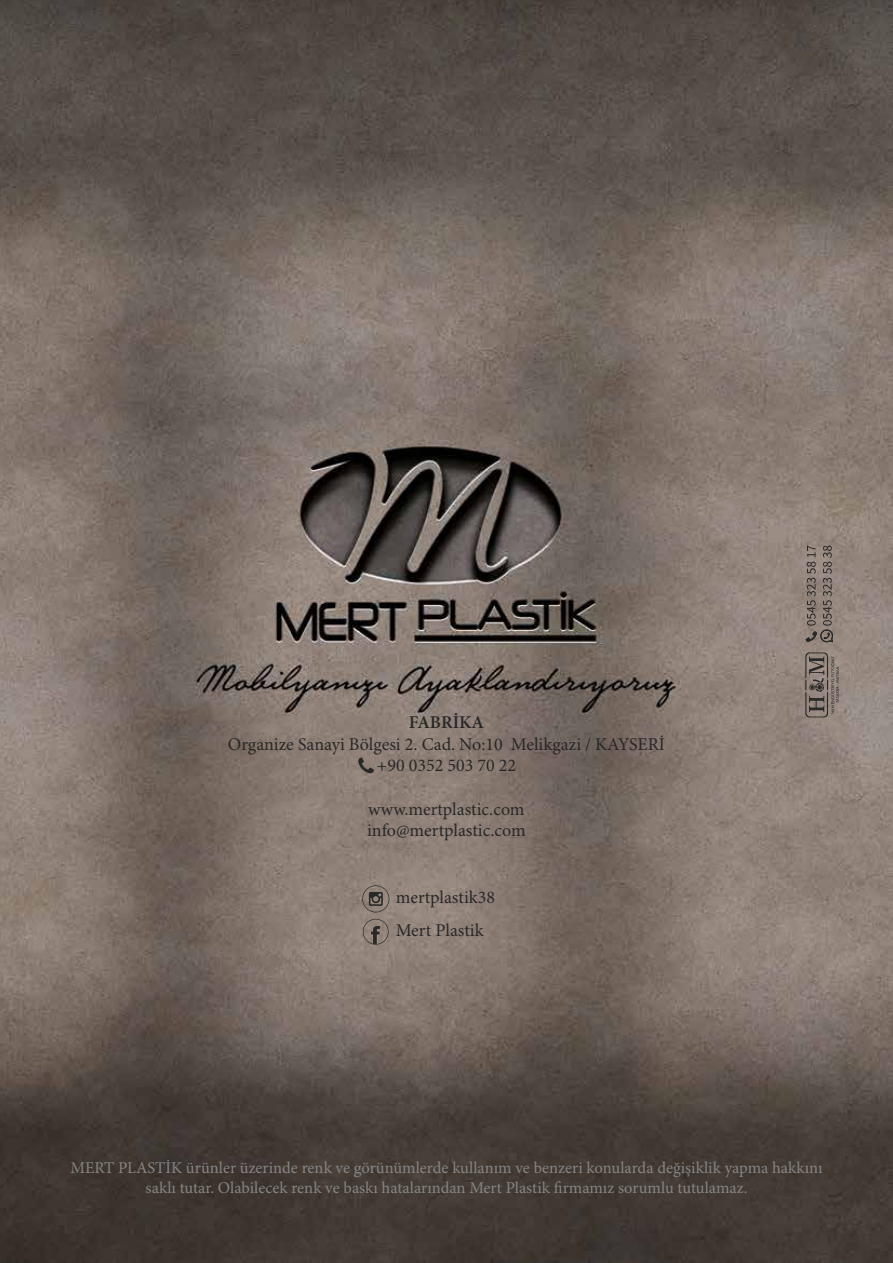
<style>
.page{position:relative;width:893px;height:1263px;background:#fff}
.page>*{position:absolute;margin:0;border:0;box-sizing:border-box;transform-origin:0 0}
.t1{font:18px/21.6px "Minion Pro";color:#282827}
.t2{font:600 18px "Minion Pro";color:#282827}
.t3{font:16.5px/19.8px "Minion Pro";color:#858584;text-align:center}
</style>
<div class="page">
<img style="left:0;top:0;width:893px;height:1263px">
<svg style="left:358px;top:757px;width:16px;height:16px"></svg>
<svg style="left:362px;top:885px;width:27px;height:27px"></svg>
<svg style="left:363px;top:919px;width:26px;height:26px"></svg>
<svg style="left:805px;top:652px;width:34px;height:65px"></svg>
<svg style="left:805px;top:545px;width:28px;height:97px"></svg>
<p class="t2" style="left:409px;top:710px;width:77px">FABRİKA</p>
<p class="t1" style="left:228px;top:734px;width:438px;text-align:center">Organize Sanayi Bölgesi 2. Cad. No:10 Melikgazi / KAYSERİ +90 0352 503 70 22</p>
<p class="t1" style="left:367px;top:799px;width:160px">www.mertplastic.com info@mertplastic.com</p>
<p class="t1" style="left:396px;top:881px;width:101px;line-height:33.2px">mertplastik38<br>Mert Plastik</p>
<p class="t3" style="left:70px;top:1158px;width:754px">MERT PLASTİK ürünler üzerinde renk ve görünümlerde kullanım ve benzeri konularda değişiklik yapma hakkını saklı tutar. Olabilecek renk ve baskı hatalarından Mert Plastik firmamız sorumlu tutulamaz.</p>
</div>
